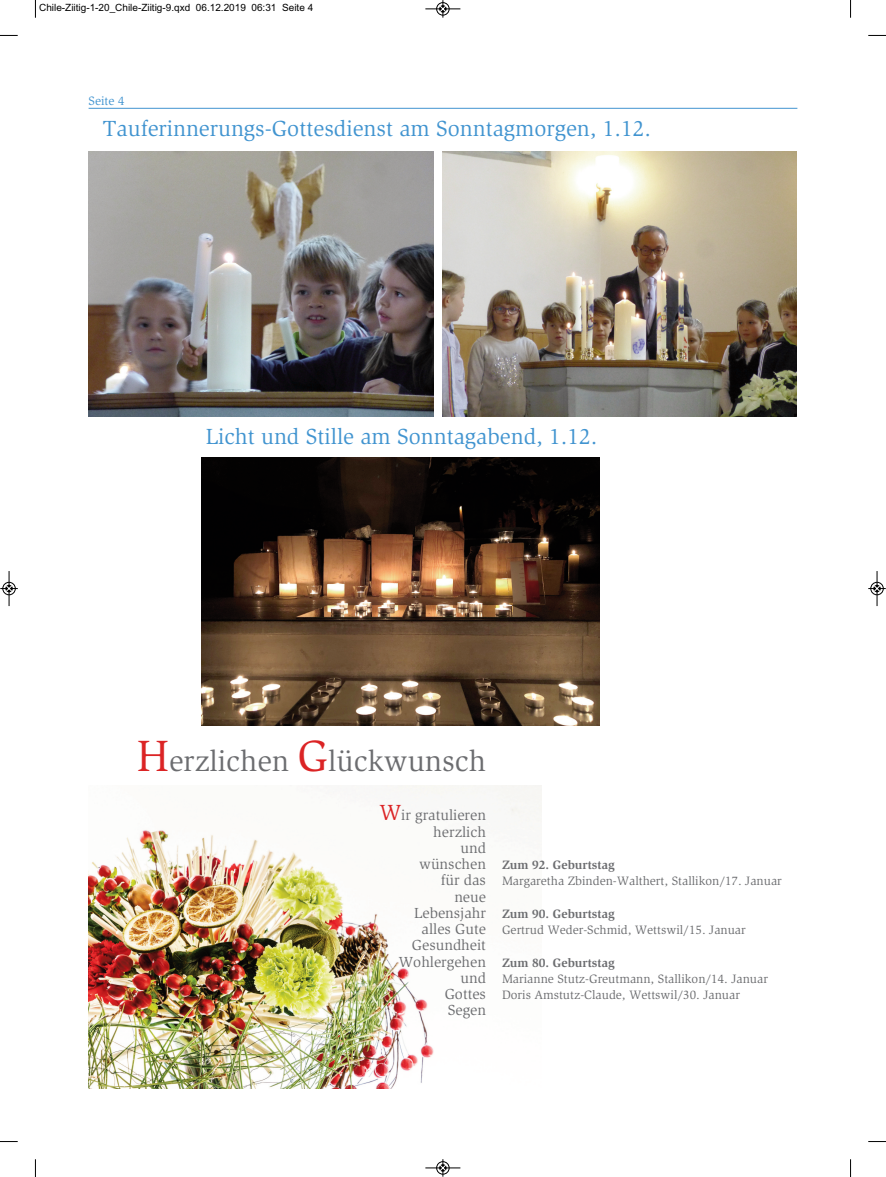
<style>
.page{position:relative;width:886px;height:1177px;background:#fff}
.page>*{position:absolute;margin:0;border:0;box-sizing:border-box;transform-origin:0 0}
.t1{font:30px "Slimbach Std";color:#6c6d70}
.t2{font:22.5px "Slimbach Std";color:#4194d0}
.t3{font:15px/16.2px "Slimbach Std";color:#6c6d70;text-align:right}
.t4{font:12.5px/16.2px "Slimbach Std";color:#6c6d70}
.t5{font:700 12.5px "Slimbach Std";color:#6c6d70}
.t6{font:12.5px "Slimbach Std";color:#4194d0}
.t7{font:10px "Arial";color:#000}
.s1{font-size:45px;color:#db2425}
.s2{font-size:22.5px;color:#db2425}
</style>
<div class="page">
<img style="left:89px;top:785px;width:452px;height:303px">
<hr style="left:89px;top:108px;width:708px;height:1px;background:#4194d0">
<img style="left:89px;top:151px;width:344px;height:265px">
<img style="left:443px;top:151px;width:353px;height:265px">
<img style="left:202px;top:457px;width:397px;height:268px">
<svg style="left:35px;top:0;width:1px;height:18px"></svg>
<svg style="left:0;top:35px;width:18px;height:1px"></svg>
<svg style="left:850px;top:0;width:1px;height:18px"></svg>
<svg style="left:868px;top:35px;width:18px;height:1px"></svg>
<svg style="left:35px;top:1159px;width:1px;height:17px"></svg>
<svg style="left:0;top:1141px;width:18px;height:1px"></svg>
<svg style="left:850px;top:1159px;width:1px;height:17px"></svg>
<svg style="left:868px;top:1141px;width:18px;height:1px"></svg>
<div style="left:436px;top:2px;width:13px;height:14px;border:1px solid #fff;border-radius:50%"></div>
<hr style="left:425px;top:9px;width:35px;height:1px;background:#000">
<div style="left:436px;top:2px;width:13px;height:13px;border:1px solid #000;border-radius:50%"></div>
<svg style="left:440px;top:0;width:6px;height:18px"></svg>
<hr style="left:425px;top:1167px;width:35px;height:1px;background:#000">
<div style="left:436px;top:1161px;width:13px;height:13px;border:1px solid #000;border-radius:50%"></div>
<svg style="left:440px;top:1159px;width:6px;height:17px"></svg>
<div style="left:2px;top:582px;width:14px;height:13px;border:1px solid #fff;border-radius:50%"></div>
<hr style="left:9px;top:571px;width:1px;height:35px;background:#000">
<div style="left:3px;top:582px;width:12px;height:13px;border:1px solid #000;border-radius:50%"></div>
<svg style="left:0;top:585px;width:18px;height:6px"></svg>
<div style="left:870px;top:582px;width:14px;height:13px;border:1px solid #fff;border-radius:50%"></div>
<hr style="left:877px;top:571px;width:1px;height:35px;background:#000">
<div style="left:870px;top:582px;width:13px;height:13px;border:1px solid #000;border-radius:50%"></div>
<svg style="left:868px;top:585px;width:18px;height:6px"></svg>
<p class="t7" style="left:39px;top:2px;width:275px">Chile-Ziitig-1-20_Chile-Ziitig-9.qxd 06.12.2019 06:31 Seite 4</p>
<p class="t6" style="left:89px;top:96px;width:37px">Seite 4</p>
<h2 class="t2" style="left:103px;top:119px;width:550px">Tauferinnerungs-Gottesdienst am Sonntagmorgen, 1.12.</h2>
<h2 class="t2" style="left:206px;top:428px;width:393px">Licht und Stille am Sonntagabend, 1.12.</h2>
<h1 class="t1" style="left:137px;top:749px;width:351px"><span class="s1">H</span>erzlichen <span class="s1">G</span>lückwunsch</h1>
<p class="t3" style="left:379px;top:808px;width:108px"><span class="s2">W</span>ir gratulieren herzlich<br>und<br>wünschen<br>für das<br>neue<br>Lebensjahr<br>alles Gute<br>Gesundheit<br>Wohlergehen und<br>Gottes<br>Segen</p>
<p class="t5" style="left:502px;top:860px;width:114px">Zum 92. Geburtstag</p>
<p class="t4" style="left:502px;top:873px;width:281px">Margaretha Zbinden-Walthert, Stallikon/17. Januar</p>
<p class="t5" style="left:502px;top:908px;width:114px">Zum 90. Geburtstag</p>
<p class="t4" style="left:502px;top:922px;width:245px">Gertrud Weder-Schmid, Wettswil/15. Januar</p>
<p class="t5" style="left:502px;top:957px;width:114px">Zum 80. Geburtstag</p>
<p class="t4" style="left:502px;top:971px;width:267px">Marianne Stutz-Greutmann, Stallikon/14. Januar<br>Doris Amstutz-Claude, Wettswil/30. Januar</p>
</div>
